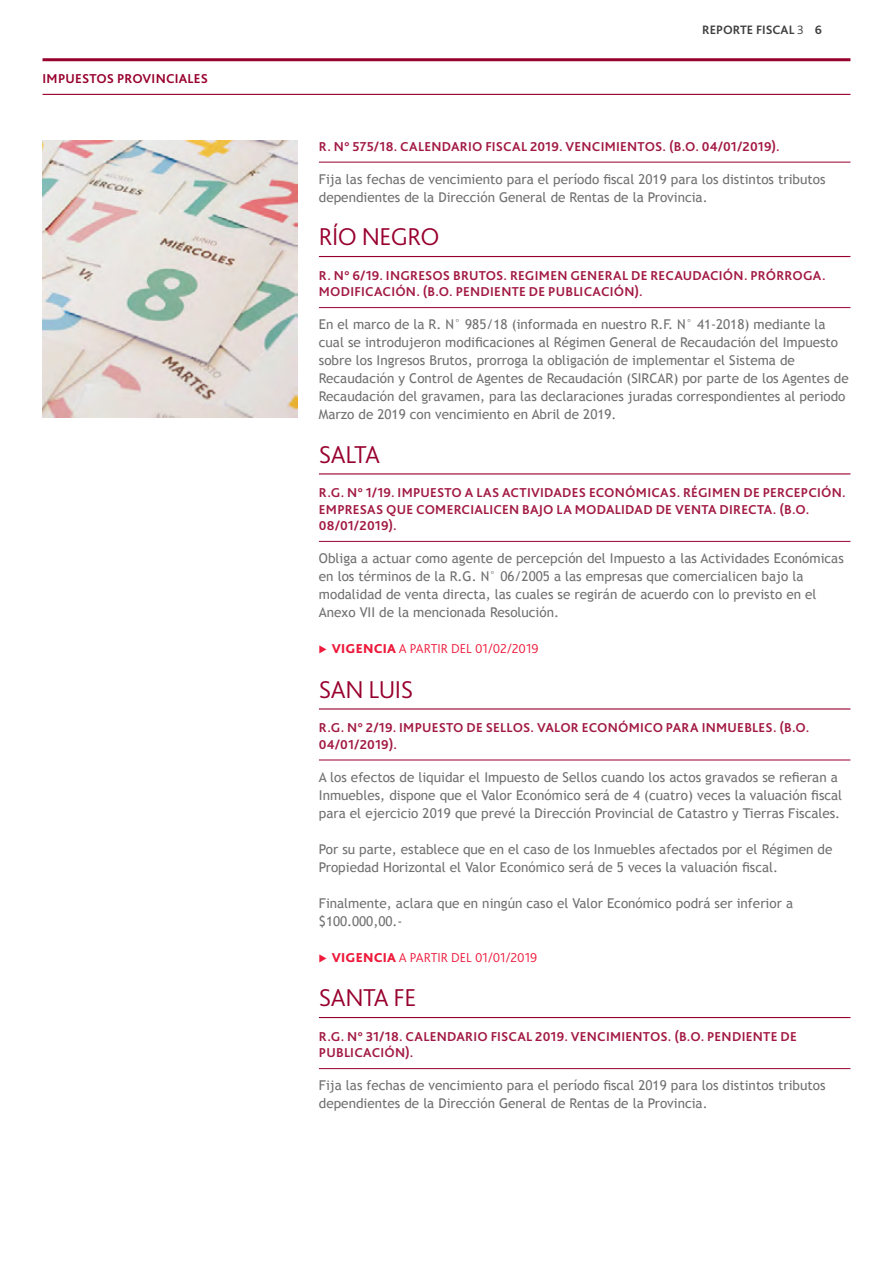
<style>
.page{position:relative;width:893px;height:1263px;background:#fff}
.page>*{position:absolute;margin:0;border:0;box-sizing:border-box;transform-origin:0 0}
.Subtitulo{font:300 25.5px "Bliss Pro";letter-spacing:-.02em;color:#98002e}
.Texto_Comun{font:13.5px/18px "Trebuchet MS";color:#707070}
.Bajada_Subtitulo{font:700 13.5px/16.5px "Bliss Pro";letter-spacing:.02em;color:#a21a43}
.t1{font:300 13.5px "Bliss Pro";color:#ed1a3b}
.Bajada_Subtitulo-2{font:700 13.5px "Bliss Pro";letter-spacing:.015em;color:#98002e}
.t2{font:700 12.75px "Bliss Pro";color:#404040}
.s1{font-weight:300}
.s2{font-weight:800}
</style>
<div class="page">
<img style="left:43px;top:141px;width:254px;height:276px">
<hr style="left:319px;top:162px;width:531px;height:1px;background:#a21a43">
<hr style="left:319px;top:256px;width:531px;height:1px;background:#98002e">
<hr style="left:319px;top:307px;width:531px;height:1px;background:#a21a43">
<hr style="left:319px;top:473px;width:531px;height:1px;background:#98002e">
<hr style="left:319px;top:541px;width:531px;height:1px;background:#a21a43">
<hr style="left:319px;top:708px;width:531px;height:1px;background:#98002e">
<hr style="left:319px;top:759px;width:531px;height:1px;background:#a21a43">
<hr style="left:319px;top:1017px;width:531px;height:1px;background:#98002e">
<hr style="left:319px;top:1068px;width:531px;height:1px;background:#a21a43">
<hr style="left:43px;top:58px;width:807px;height:3px;background:#98002e">
<hr style="left:43px;top:94px;width:807px;height:1px;background:#98002e">
<p class="Bajada_Subtitulo-2" style="left:43px;top:70px;width:167px">IMPUESTOS PROVINCIALES</p>
<p class="t2" style="left:702px;top:22px;width:121px">REPORTE FISCAL <span class="s1">3</span> 6</p>
<p class="Bajada_Subtitulo" style="left:319px;top:138px;width:462px">R. N° 575/18. CALENDARIO FISCAL 2019. VENCIMIENTOS. (B.O. 04/01/2019).</p>
<p class="Texto_Comun" style="left:319px;top:170px;width:508px">Fija las fechas de vencimiento para el período fiscal 2019 para los distintos tributos dependientes de la Dirección General de Rentas de la Provincia.</p>
<p class="Subtitulo" style="left:319px;top:221px;width:122px">RÍO NEGRO</p>
<p class="Bajada_Subtitulo" style="left:319px;top:267px;width:508px">R. N° 6/19. INGRESOS BRUTOS. REGIMEN GENERAL DE RECAUDACIÓN. PRÓRROGA.<br>MODIFICACIÓN. (B.O. PENDIENTE DE PUBLICACIÓN).</p>
<p class="Texto_Comun" style="left:319px;top:316px;width:531px">En el marco de la R. N° 985/18 (informada en nuestro R.F. N° 41-2018) mediante la cual se introdujeron modificaciones al Régimen General de Recaudación del Impuesto sobre los Ingresos Brutos, prorroga la obligación de implementar el Sistema de Recaudación y Control de Agentes de Recaudación (SIRCAR) por parte de los Agentes de Recaudación del gravamen, para las declaraciones juradas correspondientes al periodo Marzo de 2019 con vencimiento en Abril de 2019.</p>
<p class="Subtitulo" style="left:319px;top:438px;width:63px">SALTA</p>
<p class="Bajada_Subtitulo" style="left:319px;top:484px;width:528px">R.G. N° 1/19. IMPUESTO A LAS ACTIVIDADES ECONÓMICAS. RÉGIMEN DE PERCEPCIÓN.<br>EMPRESAS QUE COMERCIALICEN BAJO LA MODALIDAD DE VENTA DIRECTA. (B.O.<br>08/01/2019).</p>
<p class="Texto_Comun" style="left:319px;top:549px;width:526px">Obliga a actuar como agente de percepción del Impuesto a las Actividades Económicas en los términos de la R.G. N° 06/2005 a las empresas que comercialicen bajo la modalidad de venta directa, las cuales se regirán de acuerdo con lo previsto en el Anexo VII de la mencionada Resolución.</p>
<p class="t1" style="left:332px;top:640px;width:208px"><span class="s2">VIGENCIA</span> A PARTIR DEL 01/02/2019</p>
<p class="Subtitulo" style="left:319px;top:673px;width:96px">SAN LUIS</p>
<p class="Bajada_Subtitulo" style="left:319px;top:719px;width:492px">R.G. N° 2/19. IMPUESTO DE SELLOS. VALOR ECONÓMICO PARA INMUEBLES. (B.O.<br>04/01/2019).</p>
<p class="Texto_Comun" style="left:319px;top:768px;width:525px">A los efectos de liquidar el Impuesto de Sellos cuando los actos gravados se refieran a<br>Inmuebles, dispone que el Valor Económico será de 4 (cuatro) veces la valuación fiscal para el ejercicio 2019 que prevé la Dirección Provincial de Catastro y Tierras Fiscales.</p>
<p class="Texto_Comun" style="left:319px;top:840px;width:515px">Por su parte, establece que en el caso de los Inmuebles afectados por el Régimen de<br>Propiedad Horizontal el Valor Económico será de 5 veces la valuación fiscal.</p>
<p class="Texto_Comun" style="left:319px;top:894px;width:476px">Finalmente, aclara que en ningún caso el Valor Económico podrá ser inferior a $100.000,00.-</p>
<p class="t1" style="left:332px;top:949px;width:207px"><span class="s2">VIGENCIA</span> A PARTIR DEL 01/01/2019</p>
<p class="Subtitulo" style="left:319px;top:982px;width:99px">SANTA FE</p>
<p class="Bajada_Subtitulo" style="left:319px;top:1028px;width:479px">R.G. N° 31/18. CALENDARIO FISCAL 2019. VENCIMIENTOS. (B.O. PENDIENTE DE<br>PUBLICACIÓN).</p>
<p class="Texto_Comun" style="left:319px;top:1077px;width:508px">Fija las fechas de vencimiento para el período fiscal 2019 para los distintos tributos dependientes de la Dirección General de Rentas de la Provincia.</p>
</div>
